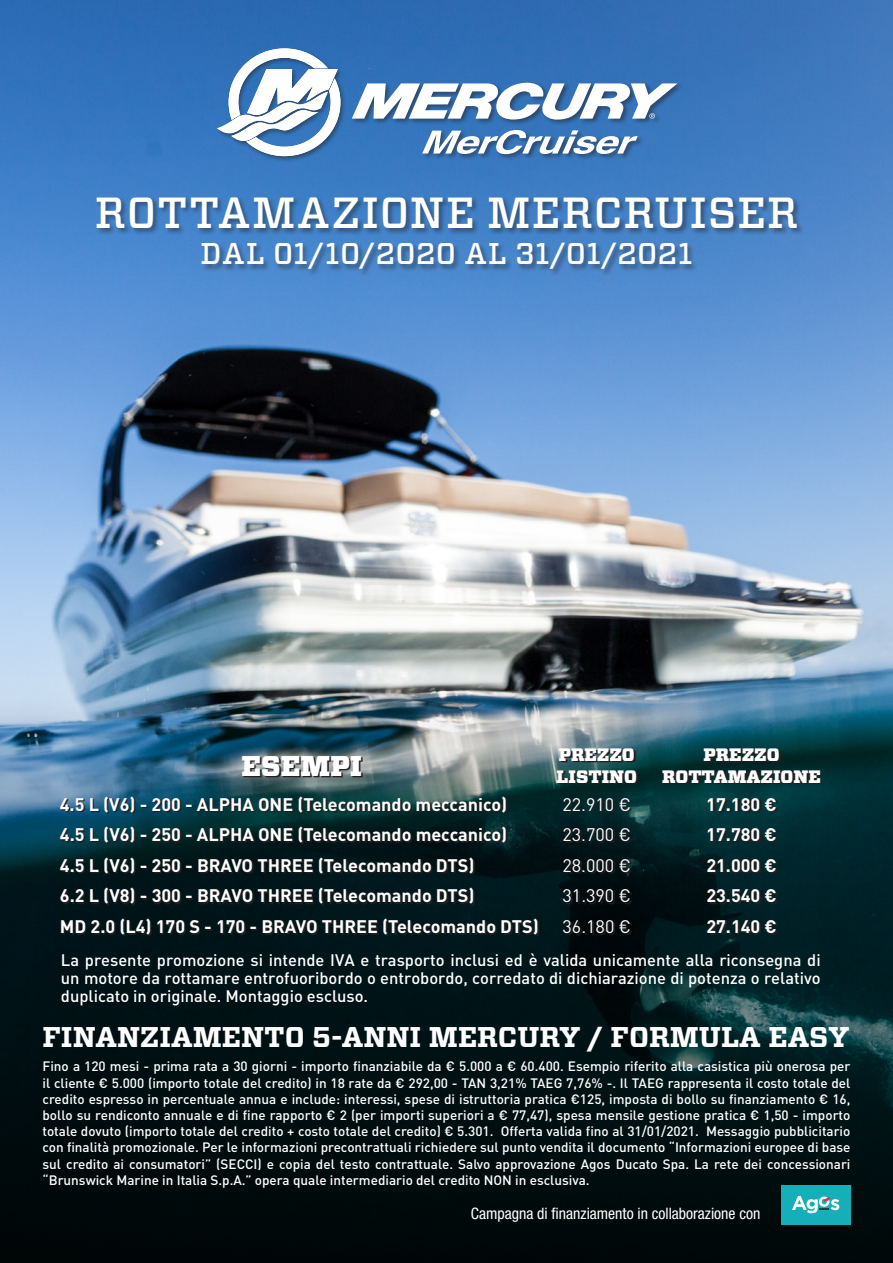
<style>
.page{position:relative;width:893px;height:1263px;background:#fff}
.page>*{position:absolute;margin:0;border:0;box-sizing:border-box;transform-origin:0 0}
.t1{font:500 43.5px "Vitesse";letter-spacing:.02em;color:#fff}
.t2{font:500 30px "Vitesse";letter-spacing:.01em;color:#fff}
.t3{font:700 28.5px "Vitesse";color:#fff}
.t4{font:900 28.5px "Vitesse";color:#fff}
.t5{font:700 18px "DINOT";color:#fff}
.t6{font:18px "DINOT";color:#fff}
.t7{font:900 18px/21.6px "Vitesse";color:#fff}
.t8{font:500 16.5px/18px "DIN";color:#fff;text-align:justify}
.t9{font:condensed 15.75px "Helvetica Neue LT Std";color:#fff}
.t10{font:500 13.5px/16.2px "DINOT";color:#fff;text-align:justify}
</style>
<div class="page">
<img style="left:0;top:0;width:893px;height:697px">
<svg style="left:0;top:697px;width:893px;height:566px;background:#0c2127"></svg>
<div style="left:95px;top:196px;width:710px;height:81px;background:#231f20;opacity:.5"></div>
<div style="left:216px;top:47px;width:467px;height:116px;background:#231f20;opacity:.5"></div>
<svg style="left:352px;top:83px;width:325px;height:37px"></svg>
<svg style="left:217px;top:48px;width:123px;height:108px"></svg>
<svg style="left:422px;top:130px;width:216px;height:24px"></svg>
<div style="left:781px;top:1185px;width:69px;height:39px;background:#16afb9"></div>
<svg style="left:792px;top:1196px;width:47px;height:17px"></svg>
<svg style="left:62px;top:750px;width:760px;height:186px;background:#122e33"></svg>
<h1 class="t1" style="left:95px;top:184px;width:705px">ROTTAMAZIONE MERCRUISER</h1>
<h2 class="t2" style="left:201px;top:234px;width:493px">DAL 01/10/2020 AL 31/01/2021</h2>
<h3 class="t4" style="left:242px;top:747px;width:122px">ESEMPI</h3>
<h3 class="t7" style="left:557px;top:744px;width:82px">PREZZO<br>LISTINO</h3>
<h3 class="t7" style="left:662px;top:744px;width:160px;text-align:center">PREZZO<br>ROTTAMAZIONE</h3>
<h3 class="t5" style="left:60px;top:792px;width:449px">4.5 L (V6) - 200 - ALPHA ONE (Telecomando meccanico)</h3>
<h3 class="t6" style="left:562px;top:793px;width:70px">22.910 €</h3>
<h3 class="t5" style="left:706px;top:792px;width:72px">17.180 €</h3>
<h3 class="t5" style="left:60px;top:823px;width:449px">4.5 L (V6) - 250 - ALPHA ONE (Telecomando meccanico)</h3>
<h3 class="t6" style="left:562px;top:823px;width:70px">23.700 €</h3>
<h3 class="t5" style="left:706px;top:823px;width:72px">17.780 €</h3>
<h3 class="t5" style="left:60px;top:853px;width:416px">4.5 L (V6) - 250 - BRAVO THREE (Telecomando DTS)</h3>
<h3 class="t6" style="left:562px;top:854px;width:70px">28.000 €</h3>
<h3 class="t5" style="left:706px;top:853px;width:72px">21.000 €</h3>
<h3 class="t5" style="left:60px;top:884px;width:416px">6.2 L (V8) - 300 - BRAVO THREE (Telecomando DTS)</h3>
<h3 class="t6" style="left:562px;top:884px;width:70px">31.390 €</h3>
<h3 class="t5" style="left:706px;top:884px;width:72px">23.540 €</h3>
<h3 class="t5" style="left:60px;top:914px;width:480px">MD 2.0 (L4) 170 S - 170 - BRAVO THREE (Telecomando DTS)</h3>
<h3 class="t6" style="left:563px;top:915px;width:70px">36.180 €</h3>
<h3 class="t5" style="left:706px;top:914px;width:72px">27.140 €</h3>
<p class="t8" style="left:61px;top:951px;width:761px">La presente promozione si intende IVA e trasporto inclusi ed è valida unicamente alla riconsegna di un motore da rottamare entrofuoribordo o entrobordo, corredato di dichiarazione di potenza o relativo duplicato in originale. Montaggio escluso.</p>
<h3 class="t3" style="left:43px;top:1017px;width:808px">FINANZIAMENTO 5-ANNI MERCURY / FORMULA EASY</h3>
<p class="t10" style="left:43px;top:1058px;width:809px">Fino a 120 mesi - prima rata a 30 giorni - importo finanziabile da € 5.000 a € 60.400. Esempio riferito alla casistica più onerosa per il cliente € 5.000 (importo totale del credito) in 18 rate da € 292,00 - TAN 3,21% TAEG 7,76% -. Il TAEG rappresenta il costo totale del credito espresso in percentuale annua e include: interessi, spese di istruttoria pratica €125, imposta di bollo su finanziamento € 16, bollo su rendiconto annuale e di fine rapporto € 2 (per importi superiori a € 77,47), spesa mensile gestione pratica € 1,50 - importo totale dovuto (importo totale del credito + costo totale del credito) € 5.301. Offerta valida fino al 31/01/2021. Messaggio pubblicitario con finalità promozionale. Per le informazioni precontrattuali richiedere sul punto vendita il documento “Informazioni europee di base sul credito ai consumatori” (SECCI) e copia del testo contrattuale. Salvo approvazione Agos Ducato Spa. La rete dei concessionari “Brunswick Marine in Italia S.p.A.” opera quale intermediario del credito NON in esclusiva.</p>
<p class="t9" style="left:471px;top:1204px;width:291px">Campagna di finanziamento in collaborazione con</p>
</div>
